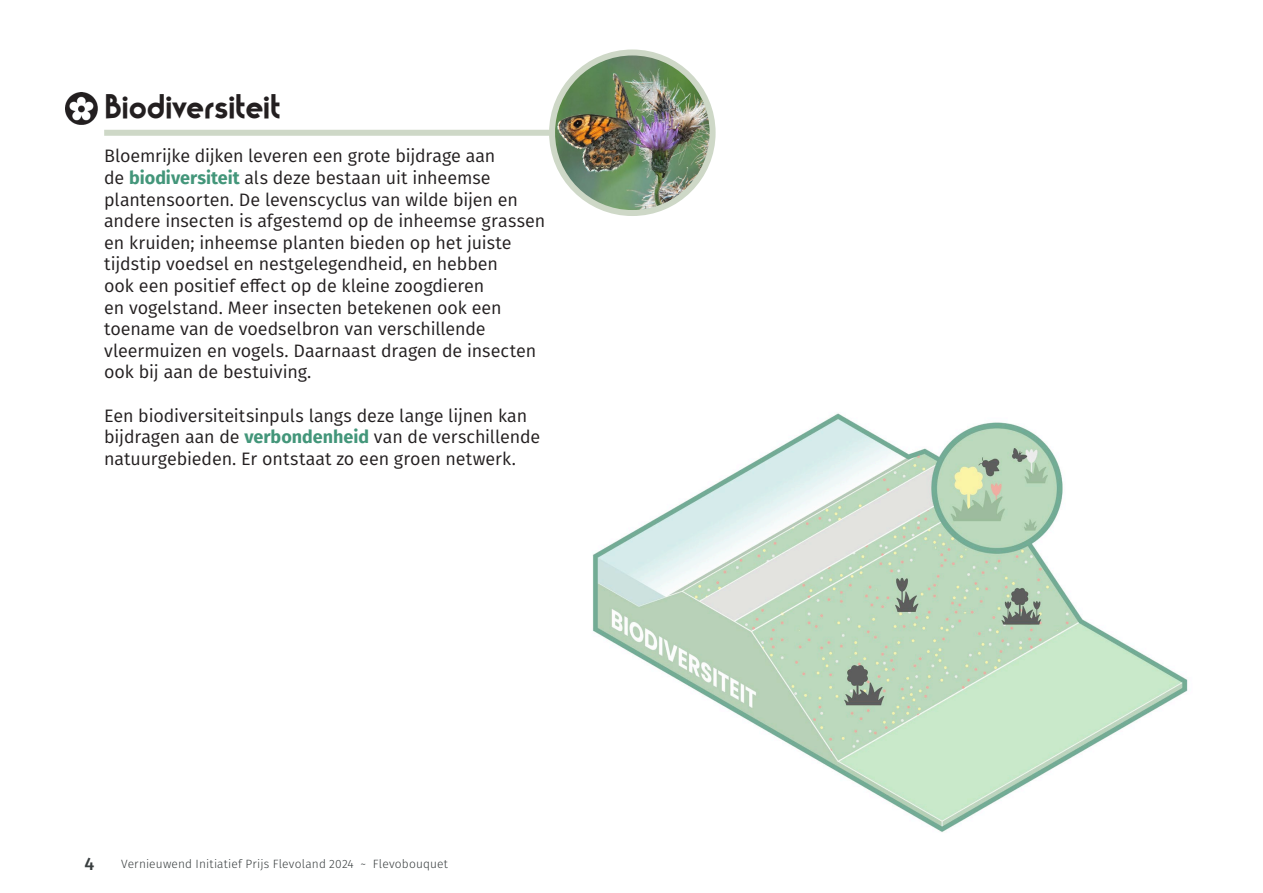
<style>
.page{position:relative;width:1263px;height:893px;background:#fff}
.page>*{position:absolute;margin:0;border:0;box-sizing:border-box;transform-origin:0 0}
.t1{font:30px "Moderna";letter-spacing:.01em;color:#231f20}
.t2{font:18px/21.6px "Fira Sans";letter-spacing:-.005em;color:#231f20}
.t3{font:500 18px "Fira Sans";color:#3a3f40}
.t4{font:300 12px "Fira Sans";letter-spacing:.015em;color:#3a3f40}
.s1{font-weight:700;color:#43967a}
</style>
<div class="page">
<div style="left:104px;top:130px;width:468px;height:6px;background:#ced8c7"></div>
<img style="left:66px;top:93px;width:32px;height:32px">
<img style="left:592px;top:413px;width:596px;height:419px">
<img style="left:552px;top:56px;width:157px;height:157px">
<div style="left:549px;top:49px;width:167px;height:167px;border:6px solid #ced8c7;border-radius:50%"></div>
<h1 class="t1" style="left:104px;top:87px;width:177px">Biodiversiteit</h1>
<p class="t2" style="left:104px;top:145px;width:443px">Bloemrijke dijken leveren een grote bijdrage aan<br>de <span class="s1">biodiversiteit</span> als deze bestaan uit inheemse plantensoorten. De levenscyclus van wilde bijen en andere insecten is afgestemd op de inheemse grassen en kruiden; inheemse planten bieden op het juiste tijdstip voedsel en nestgelegendheid, en hebben<br>ook een positief effect op de kleine zoogdieren<br>en vogelstand. Meer insecten betekenen ook een toename van de voedselbron van verschillende vleermuizen en vogels. Daarnaast dragen de insecten ook bij aan de bestuiving.</p>
<p class="t2" style="left:104px;top:404px;width:437px">Een biodiversiteitsinpuls langs deze lange lijnen kan bijdragen aan de <span class="s1">verbondenheid</span> van de verschillende natuurgebieden. Er ontstaat zo een groen netwerk.</p>
<p class="t3" style="left:85px;top:849px;width:11px">4</p>
<p class="t4" style="left:121px;top:855px;width:328px">Vernieuwend Initiatief Prijs Flevoland 2024 ~ Flevobouquet</p>
</div>
